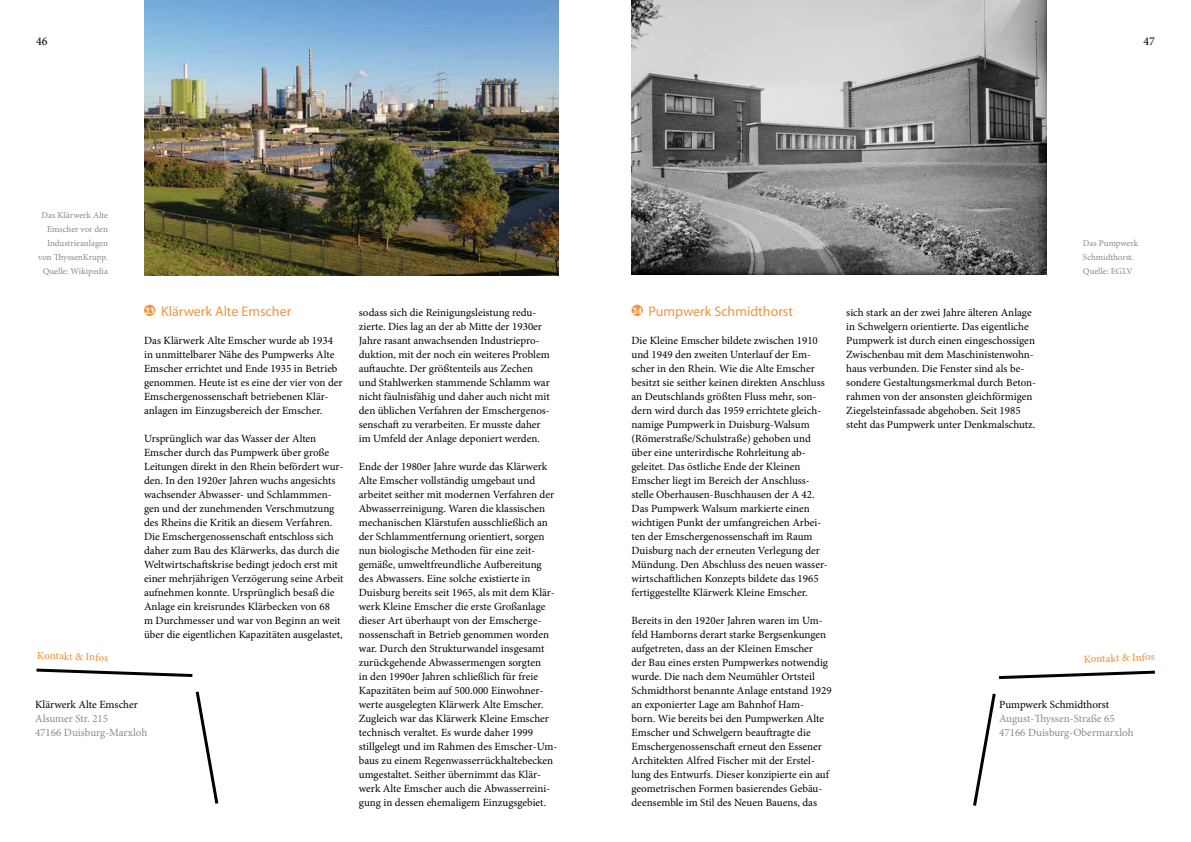
<style>
.page{position:relative;width:1191px;height:842px;background:#fff}
.page>*{position:absolute;margin:0;border:0;box-sizing:border-box;transform-origin:0 0}
.t1{font:14px "Myriad Pro";color:#ef953f}
.t2{font:12px "Minion Pro";color:#000}
.t3{font:11px/14px "Minion Pro";color:#000}
.t4{font:11px/14px "Minion Pro";color:#8c8986}
.t5{font:500 11px "Minion Pro";color:#ef953f}
.t6{font:700 10px "Minion Pro";color:#fff}
.t7{font:9px/14px "Minion Pro";color:#8c8986;text-align:right}
</style>
<div class="page">
<img style="left:144px;top:0;width:415px;height:276px">
<div style="left:144px;top:305px;width:11px;height:11px;background:#ef953f;border-radius:50%"></div>
<svg style="left:195px;top:691px;width:24px;height:113px"></svg>
<svg style="left:36px;top:668px;width:157px;height:9px"></svg>
<img style="left:631px;top:0;width:416px;height:274px">
<svg style="left:999px;top:670px;width:156px;height:10px"></svg>
<svg style="left:973px;top:693px;width:23px;height:113px"></svg>
<div style="left:631px;top:305px;width:12px;height:11px;background:#ef953f;border-radius:50%"></div>
<p class="t2" style="left:36px;top:33px;width:13px">46</p>
<p class="t2" style="left:1143px;top:33px;width:13px">47</p>
<p class="t7" style="left:38px;top:208px;width:71px">Das Klärwerk Alte<br>Emscher vor den<br>Industrieanlagen von ThyssenKrupp.<br>Quelle: Wikipedia</p>
<p class="t1" style="left:161px;top:303px;width:132px">Klärwerk Alte Emscher</p>
<p class="t3" style="left:144px;top:334px;width:200px">Das Klärwerk Alte Emscher wurde ab 1934 in unmittelbarer Nähe des Pumpwerks Alte Emscher errichtet und Ende 1935 in Betrieb genommen. Heute ist es eine der vier von der Emschergenossenschaft betriebenen Klär&shy;anlagen im Einzugsbereich der Emscher.</p>
<p class="t3" style="left:144px;top:432px;width:201px">Ursprünglich war das Wasser der Alten Emscher durch das Pumpwerk über große Leitungen direkt in den Rhein befördert wur&shy;den. In den 1920er Jahren wuchs angesichts wachsender Abwasser- und Schlammmen&shy;gen und der zunehmenden Verschmutzung des Rheins die Kritik an diesem Verfahren.<br>Die Emschergenossenschaft entschloss sich daher zum Bau des Klärwerks, das durch die Weltwirtschaftskrise bedingt jedoch erst mit einer mehrjährigen Verzögerung seine Arbeit aufnehmen konnte. Ursprünglich besaß die Anlage ein kreisrundes Klärbecken von 68<br>m Durchmesser und war von Beginn an weit über die eigentlichen Kapazitäten ausgelastet,</p>
<p class="t6" style="left:145px;top:304px;width:11px">23</p>
<p class="t5" style="left:37px;top:648px;width:73px;rotate:2deg">Kontakt &amp; Infos</p>
<p class="t3" style="left:35px;top:698px;width:104px">Klärwerk Alte Emscher</p>
<p class="t4" style="left:35px;top:712px;width:114px">Alsumer Str. 215<br>47166 Duisburg-Marxloh</p>
<p class="t3" style="left:359px;top:306px;width:192px">sodass sich die Reinigungsleistung redu&shy;zierte. Dies lag an der ab Mitte der 1930er Jahre rasant anwachsenden Industriepro&shy;duktion, mit der noch ein weiteres Problem auftauchte. Der größtenteils aus Zechen und Stahlwerken stammende Schlamm war nicht fäulnisfähig und daher auch nicht mit den üblichen Verfahren der Emschergenos&shy;senschaft zu verarbeiten. Er musste daher im Umfeld der Anlage deponiert werden.</p>
<p class="t3" style="left:359px;top:460px;width:200px">Ende der 1980er Jahre wurde das Klärwerk Alte Emscher vollständig umgebaut und arbeitet seither mit modernen Verfahren der Abwasserreinigung. Waren die klassischen mechanischen Klärstufen ausschließlich an der Schlammentfernung orientiert, sorgen nun biologische Methoden für eine zeit&shy;gemäße, umweltfreundliche Aufbereitung des Abwassers. Eine solche existierte in Duisburg bereits seit 1965, als mit dem Klär&shy;werk Kleine Emscher die erste Großanlage dieser Art überhaupt von der Emscherge&shy;nossenschaft in Betrieb genommen worden war. Durch den Strukturwandel insgesamt zurückgehende Abwassermengen sorgten<br>in den 1990er Jahren schließlich für freie Kapazitäten beim auf 500.000 Einwohner&shy;werte ausgelegten Klärwerk Alte Emscher.<br>Zugleich war das Klärwerk Kleine Emscher technisch veraltet. Es wurde daher 1999 stillgelegt und im Rahmen des Emscher-Um&shy;baus zu einem Regenwasserrückhaltebecken umgestaltet. Seither übernimmt das Klär&shy;werk Alte Emscher auch die Abwasserreini&shy;gung in dessen ehemaligem Einzugsgebiet.</p>
<p class="t1" style="left:648px;top:303px;width:146px">Pumpwerk Schmidthorst</p>
<p class="t3" style="left:631px;top:334px;width:198px">Die Kleine Emscher bildete zwischen 1910 und 1949 den zweiten Unterlauf der Em&shy;scher in den Rhein. Wie die Alte Emscher besitzt sie seither keinen direkten Anschluss an Deutschlands größten Fluss mehr, son&shy;dern wird durch das 1959 errichtete gleich&shy;namige Pumpwerk in Duisburg-Walsum (Römerstraße/Schulstraße) gehoben und über eine unterirdische Rohrleitung ab&shy;geleitet. Das östliche Ende der Kleinen Emscher liegt im Bereich der Anschluss&shy;stelle Oberhausen-Buschhausen der A 42.<br>Das Pumpwerk Walsum markierte einen wichtigen Punkt der umfangreichen Arbei&shy;ten der Emschergenossenschaft im Raum Duisburg nach der erneuten Verlegung der Mündung. Den Abschluss des neuen wasser&shy;wirtschaftlichen Konzepts bildete das 1965 fertiggestellte Klärwerk Kleine Emscher.</p>
<p class="t3" style="left:631px;top:614px;width:202px">Bereits in den 1920er Jahren waren im Um&shy;feld Hamborns derart starke Bergsenkungen aufgetreten, dass an der Kleinen Emscher<br>der Bau eines ersten Pumpwerkes notwendig wurde. Die nach dem Neumühler Ortsteil Schmidthorst benannte Anlage entstand 1929 an exponierter Lage am Bahnhof Ham-<br>born. Wie bereits bei den Pumpwerken Alte Emscher und Schwelgern beauftragte die Emschergenossenschaft erneut den Essener Architekten Alfred Fischer mit der Erstel&shy;lung des Entwurfs. Dieser konzipierte ein auf geometrischen Formen basierendes Gebäu&shy;deensemble im Stil des Neuen Bauens, das</p>
<p class="t6" style="left:632px;top:304px;width:11px">24</p>
<p class="t3" style="left:846px;top:306px;width:191px">sich stark an der zwei Jahre älteren Anlage in Schwelgern orientierte. Das eigentliche Pumpwerk ist durch einen eingeschossigen Zwischenbau mit dem Maschinistenwohn&shy;haus verbunden. Die Fenster sind als be&shy;sondere Gestaltungsmerkmal durch Beton&shy;rahmen von der ansonsten gleichförmigen Ziegelsteinfassade abgehoben. Seit 1985 steht das Pumpwerk unter Denkmalschutz.</p>
<p class="t7" style="left:1083px;top:236px;width:57px;text-align:left">Das Pumpwerk<br>Schmidthorst.<br>Quelle: EGLV</p>
<p class="t5" style="left:1083px;top:652px;width:73px;rotate:-2deg">Kontakt &amp; Infos</p>
<p class="t3" style="left:999px;top:698px;width:112px">Pumpwerk Schmidthorst</p>
<p class="t4" style="left:999px;top:712px;width:136px">August-Thyssen-Straße 65<br>47166 Duisburg-Obermarxloh</p>
</div>
